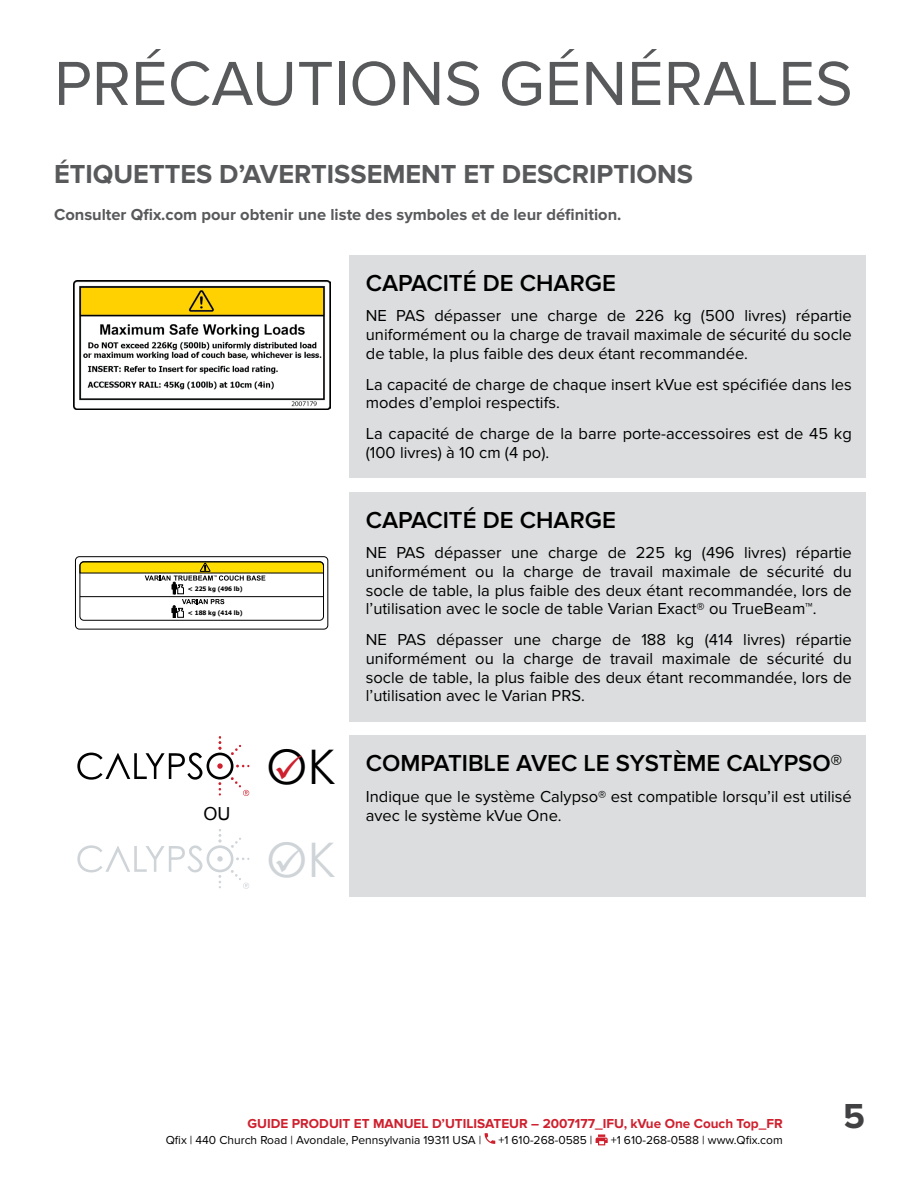
<style>
.page{position:relative;width:918px;height:1188px;background:#fff}
.page>*{position:absolute;margin:0;border:0;box-sizing:border-box;transform-origin:0 0}
.t1{font:64.5px "Proxima Nova";color:#58595b}
.t2{font:47.7px "Century Gothic";color:#000}
.t3{font:47.7px "Century Gothic";color:#cfd4d8}
.t4{font:700 36px "Proxima Nova";color:#414042}
.t5{font:700 27px "Proxima Nova";color:#58595b}
.t6{font:600 24px "Proxima Nova";color:#000}
.t7{font:18px "Arial";color:#000}
.t8{font:16.5px/18.8px "Proxima Nova";color:#000;text-align:justify}
.t9{font:700 16.5px "Proxima Nova";color:#58595b}
.t10{font:700 13.5px "Proxima Nova";color:#cf202e}
.t11{font:12px "Proxima Nova";color:#000}
.t12{font:700 6.15px "Tahoma";color:#000}
</style>
<div class="page">
<div style="left:349px;top:255px;width:516px;height:223px;background:#dcddde"></div>
<div style="left:349px;top:492px;width:516px;height:229px;background:#dcddde"></div>
<div style="left:349px;top:735px;width:516px;height:162px;background:#dcddde"></div>
<svg style="left:217px;top:763px;width:6px;height:6px"></svg>
<div style="left:207px;top:753px;width:26px;height:27px;border:3px solid #000;border-radius:50%"></div>
<svg style="left:77px;top:752px;width:126px;height:28px"></svg>
<svg style="left:219px;top:736px;width:2px;height:14px"></svg>
<svg style="left:231px;top:745px;width:10px;height:10px"></svg>
<svg style="left:236px;top:765px;width:13px;height:2px"></svg>
<svg style="left:218px;top:782px;width:3px;height:14px"></svg>
<svg style="left:231px;top:777px;width:18px;height:19px"></svg>
<svg style="left:217px;top:856px;width:6px;height:6px"></svg>
<div style="left:207px;top:845px;width:26px;height:27px;border:3px solid #cfd4d8;border-radius:50%"></div>
<svg style="left:77px;top:845px;width:126px;height:28px"></svg>
<svg style="left:219px;top:829px;width:2px;height:13px"></svg>
<svg style="left:231px;top:838px;width:10px;height:10px"></svg>
<svg style="left:236px;top:857px;width:13px;height:3px"></svg>
<svg style="left:218px;top:875px;width:3px;height:13px"></svg>
<svg style="left:231px;top:870px;width:18px;height:19px"></svg>
<div style="left:79px;top:561px;width:245px;height:60px;border:1px solid #000;border-radius:4px"></div>
<svg style="left:79px;top:561px;width:245px;height:57px"></svg>
<hr style="left:80px;top:596px;width:244px;height:1px;background:#000">
<div style="left:75px;top:556px;width:253px;height:74px;border:1px solid #000;border-radius:4px"></div>
<img style="left:73px;top:280px;width:257px;height:130px">
<svg style="left:485px;top:1133px;width:10px;height:11px"></svg>
<svg style="left:596px;top:1134px;width:12px;height:11px"></svg>
<h1 class="t1" style="left:54px;top:46px;width:800px">PRÉCAUTIONS GÉNÉRALES</h1>
<h3 class="t5" style="left:54px;top:159px;width:641px">ÉTIQUETTES D’AVERTISSEMENT ET DESCRIPTIONS</h3>
<p class="t9" style="left:54px;top:205px;width:569px">Consulter Qfix.com pour obtenir une liste des symboles et de leur définition.</p>
<p class="t12" style="left:188px;top:584px;width:56px">&lt; 225 kg (496 lb)</p>
<p class="t12" style="left:188px;top:609px;width:56px">&lt; 188 kg (414 lb)</p>
<p class="t7" style="left:203px;top:802px;width:28px">OU</p>
<h2 class="t2" style="left:266px;top:734px;width:71px">OK</h2>
<h2 class="t3" style="left:266px;top:827px;width:71px">OK</h2>
<h3 class="t6" style="left:366px;top:269px;width:252px">CAPACITÉ DE CHARGE</h3>
<p class="t8" style="left:366px;top:307px;width:488px">NE PAS dépasser une charge de 226 kg (500 livres) répartie uniformément ou la charge de travail maximale de sécurité du socle de table, la plus faible des deux étant recommandée.</p>
<p class="t8" style="left:366px;top:375px;width:488px">La capacité de charge de chaque insert kVue est spécifiée dans les modes d’emploi respectifs.</p>
<p class="t8" style="left:366px;top:425px;width:487px">La capacité de charge de la barre porte-accessoires est de 45 kg (100 livres) à 10 cm (4 po).</p>
<h3 class="t6" style="left:366px;top:506px;width:252px">CAPACITÉ DE CHARGE</h3>
<p class="t8" style="left:366px;top:544px;width:488px">NE PAS dépasser une charge de 225 kg (496 livres) répartie uniformément ou la charge de travail maximale de sécurité du socle de table, la plus faible des deux étant recommandée, lors de l’utilisation avec le socle de table Varian Exact® ou TrueBeam™.</p>
<p class="t8" style="left:366px;top:631px;width:488px">NE PAS dépasser une charge de 188 kg (414 livres) répartie uniformément ou la charge de travail maximale de sécurité du socle de table, la plus faible des deux étant recommandée, lors de l’utilisation avec le Varian PRS.</p>
<h3 class="t6" style="left:366px;top:749px;width:478px">COMPATIBLE AVEC LE SYSTÈME CALYPSO®</h3>
<p class="t8" style="left:366px;top:787px;width:487px">Indique que le système Calypso® est compatible lorsqu’il est utilisé avec le système kVue One.</p>
<p class="t10" style="left:248px;top:1116px;width:537px">GUIDE PRODUIT ET MANUEL D’UTILISATEUR – 2007177_IFU, kVue One Couch Top_FR</p>
<p class="t11" style="left:166px;top:1133px;width:317px">Qfix | 440 Church Road | Avondale, Pennsylvania 19311 USA |</p>
<p class="t11" style="left:498px;top:1133px;width:96px">+1 610-268-0585 |</p>
<p class="t11" style="left:611px;top:1133px;width:174px">+1 610-268-0588 | www.Qfix.com</p>
<h3 class="t4" style="left:843px;top:1095px;width:23px">5</h3>
</div>
